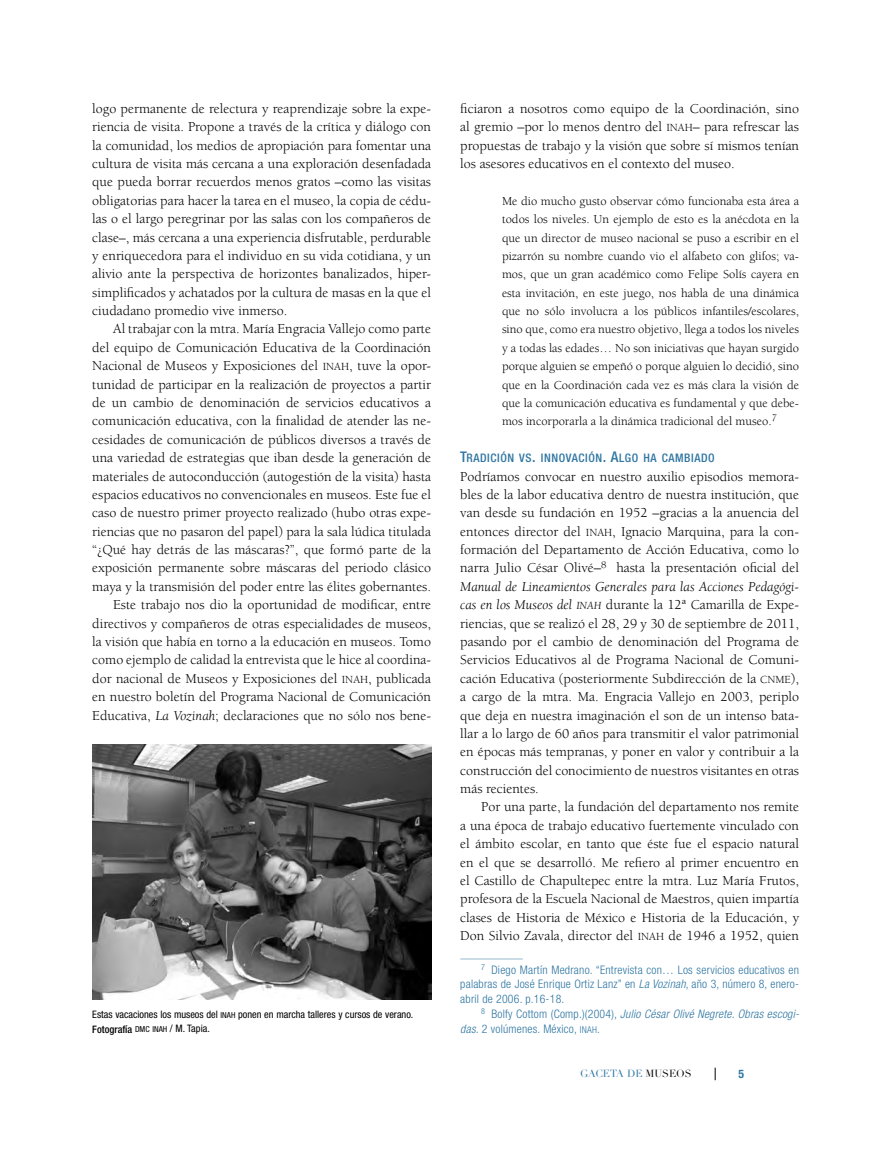
<style>
.page{position:relative;width:881px;height:1149px;background:#fff}
.page>*{position:absolute;margin:0;border:0;box-sizing:border-box;transform-origin:0 0}
.t1{font:13.95px/18.3px "Berkeley Std";color:#000;text-align:justify}
.t2{font:12.45px/18.5px "Berkeley Std";color:#000;text-align:justify}
.t3{font:300 condensed 11.7px/14.7px "Helvetica Neue LT Std";letter-spacing:.02em;color:#2f76a2;text-align:justify}
.t4{font:11.7px "Helvetica Neue LT Std Md Cn SC800";letter-spacing:.05em;color:#2f76a2}
.t5{font:700 condensed 11.7px "Helvetica Neue LT Std";color:#2f76a2}
.t6{font:condensed 10.35px/14.7px "Helvetica Neue LT Std";color:#000}
.t7{font:10.35px "Didot LT Std";letter-spacing:-.005em;color:#2f76a2}
.s1{font-family:"Berkeley Std Book SC800";font-size:11.1px}
.s2{font-style:italic}
.s3{font-family:"Helvetica Neue LT Std Cn SC800";font-stretch:normal;font-size:8.25px}
.s4{font-weight:500}
.s5{font-size:14.7px}
.s6{font-family:"Berkeley Std Book Italic SC800";font-size:11.1px}
.s7{font-family:"Helvetica Neue LT Std Lt Cn SC800";font-weight:400;font-stretch:normal;font-size:9.45px}
.s8{color:#000}
</style>
<div class="page">
<svg style="left:714px;top:1067px;width:1px;height:12px"></svg>
<hr style="left:460px;top:958px;width:62px;height:1px;background:#97bad0">
<img style="left:92px;top:744px;width:339px;height:255px">
<p class="t1" style="left:92px;top:99px;width:340px">logo permanente de relectura y reaprendizaje sobre la expe&shy;riencia de visita. Propone a través de la crítica y diálogo con la comunidad, los medios de apropiación para fomentar una cultura de visita más cercana a una exploración desenfadada que pueda borrar recuerdos menos gratos –como las visitas obligatorias para hacer la tarea en el museo, la copia de cédu&shy;las o el largo peregrinar por las salas con los compañeros de clase–, más cercana a una experiencia disfrutable, perdurable y enriquecedora para el individuo en su vida cotidiana, y un alivio ante la perspectiva de horizontes banalizados, hiper&shy;simplificados y achatados por la cultura de masas en la que el ciudadano promedio vive inmerso.</p>
<p class="t1" style="left:92px;top:320px;width:340px;text-align:right">Al trabajar con la mtra. María Engracia Vallejo como parte<br>del equipo de Comunicación Educativa de la Coordinación Nacional de Museos y Exposiciones del <span class="s1">INAH</span>, tuve la opor&shy;tunidad de participar en la realización de proyectos a partir de un cambio de denominación de servicios educativos a comunicación educativa, con la finalidad de atender las ne&shy;cesidades de comunicación de públicos diversos a través de una variedad de estrategias que iban desde la generación de materiales de autoconducción (autogestión de la visita) hasta espacios educativos no convencionales en museos. Este fue el caso de nuestro primer proyecto realizado (hubo otras expe&shy;riencias que no pasaron del papel) para la sala lúdica titulada “¿Qué hay detrás de las máscaras?”, que formó parte de la exposición permanente sobre máscaras del periodo clásico maya y la transmisión del poder entre las élites gobernantes.<br>Este trabajo nos dio la oportunidad de modificar, entre directivos y compañeros de otras especialidades de museos, la visión que había en torno a la educación en museos. Tomo como ejemplo de calidad la entrevista que le hice al coordina&shy;dor nacional de Museos y Exposiciones del <span class="s1">INAH</span>, publicada en nuestro boletín del Programa Nacional de Comunicación Educativa, <span class="s2">La Vozinah</span>; declaraciones que no sólo nos bene-</p>
<p class="t6" style="left:92px;top:1006px;width:322px">Estas vacaciones los museos del <span class="s3">INAH</span> ponen en marcha talleres y cursos de verano.<br><span class="s4">Fotografía</span> <span class="s3">DMC INAH</span> / M. Tapia.</p>
<p class="t1" style="left:460px;top:99px;width:340px">ficiaron a nosotros como equipo de la Coordinación, sino al gremio –por lo menos dentro del <span class="s1">INAH</span>– para refrescar las propuestas de trabajo y la visión que sobre sí mismos tenían los asesores educativos en el contexto del museo.</p>
<p class="t2" style="left:502px;top:192px;width:298px">Me dio mucho gusto observar cómo funcionaba esta área a todos los niveles. Un ejemplo de esto es la anécdota en la que un director de museo nacional se puso a escribir en el pizarrón su nombre cuando vio el alfabeto con glifos; va&shy;mos, que un gran académico como Felipe Solís cayera en esta invitación, en este juego, nos habla de una dinámica que no sólo involucra a los públicos infantiles/escolares, sino que, como era nuestro objetivo, llega a todos los niveles y a todas las edades… No son iniciativas que hayan surgido porque alguien se empeñó o porque alguien lo decidió, sino que en la Coordinación cada vez es más clara la visión de que la comunicación educativa es fundamental y que debe&shy;mos incorporarla a la dinámica tradicional del museo.<sup>7</sup></p>
<p class="t4" style="left:460px;top:451px;width:256px"><span class="s5">T</span>RADICIÓN VS<span class="s5">.</span> INNOVACIÓN<span class="s5">. A</span>LGO HA CAMBIADO</p>
<p class="t1" style="left:460px;top:467px;width:340px">Podríamos convocar en nuestro auxilio episodios memora&shy;bles de la labor educativa dentro de nuestra institución, que van desde su fundación en 1952 –gracias a la anuencia del entonces director del <span class="s1">INAH</span>, Ignacio Marquina, para la con&shy;formación del Departamento de Acción Educativa, como lo narra Julio César Olivé<span class="s5">–</span><sup>8</sup> hasta la presentación oficial del <span class="s2">Manual de Lineamientos Generales para las Acciones Pedagógi&shy;cas en los Museos del</span> <span class="s6">inah</span> durante la 12ª Camarilla de Expe&shy;riencias, que se realizó el 28, 29 y 30 de septiembre de 2011, pasando por el cambio de denominación del Programa de Servicios Educativos al de Programa Nacional de Comuni&shy;cación Educativa (posteriormente Subdirección de la <span class="s1">CNME</span>), a cargo de la mtra. Ma. Engracia Vallejo en 2003, periplo que deja en nuestra imaginación el son de un intenso bata&shy;llar a lo largo de 60 años para transmitir el valor patrimonial en épocas más tempranas, y poner en valor y contribuir a la construcción del conocimiento de nuestros visitantes en otras más recientes.</p>
<p class="t1" style="left:460px;top:798px;width:340px;text-indent:21px">Por una parte, la fundación del departamento nos remite a una época de trabajo educativo fuertemente vinculado con el ámbito escolar, en tanto que éste fue el espacio natural en el que se desarrolló. Me refiero al primer encuentro en el Castillo de Chapultepec entre la mtra. Luz María Frutos, profesora de la Escuela Nacional de Maestros, quien impartía clases de Historia de México e Historia de la Educación, y Don Silvio Zavala, director del <span class="s1">INAH</span> de 1946 a 1952, quien</p>
<p class="t3" style="left:460px;top:961px;width:340px;text-indent:21px"><sup>7</sup> Diego Martín Medrano. “Entrevista con… Los servicios educativos en palabras de José Enrique Ortiz Lanz” en <span class="s2">La Vozinah</span>, año 3, número 8, enero&shy;abril de 2006. p.16-18.</p>
<p class="t3" style="left:460px;top:1005px;width:340px;text-indent:21px"><sup>8</sup> Bolfy Cottom (Comp.)(2004), <span class="s2">Julio César Olivé Negrete. Obras escogi&shy;das.</span> 2 volúmenes. México, <span class="s7">inah</span>.</p>
<p class="t7" style="left:580px;top:1067px;width:113px">GACETA DE <span class="s8">MUSEOS</span></p>
<p class="t5" style="left:738px;top:1066px;width:7px">5</p>
</div>
